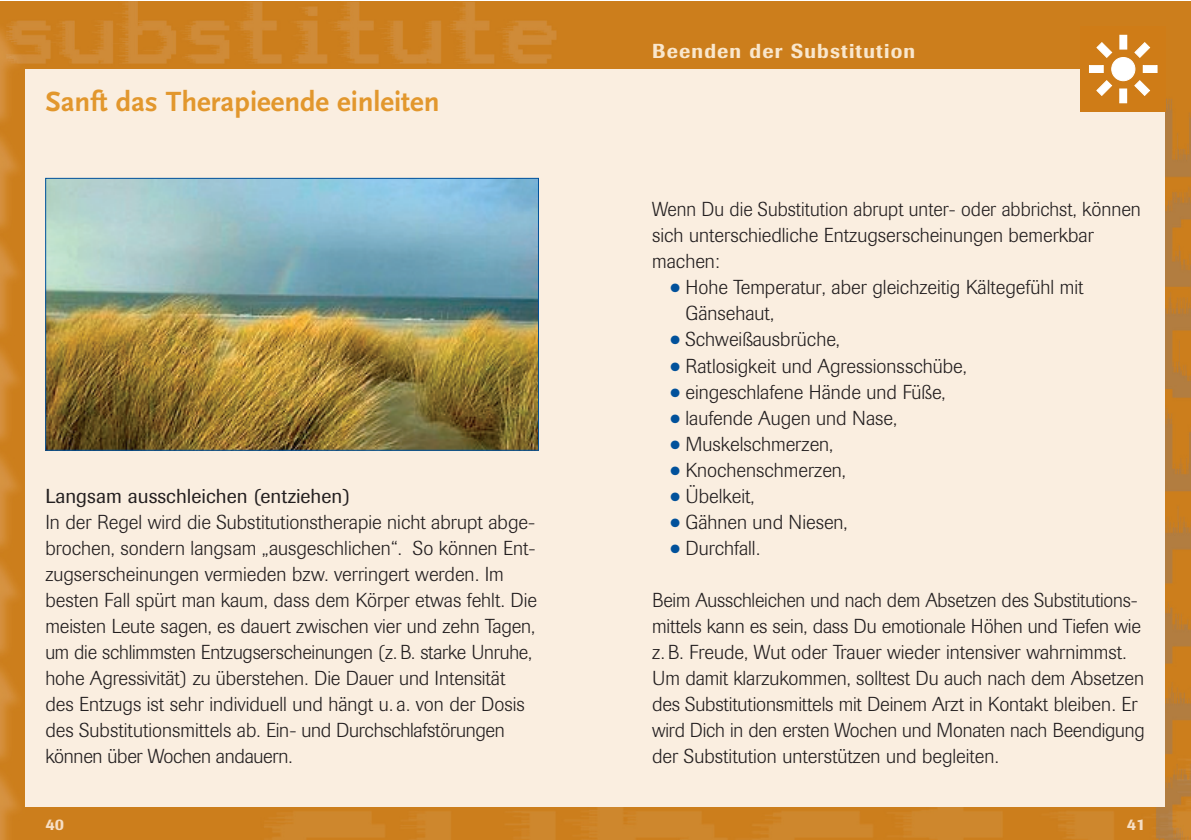
<style>
.page{position:relative;width:1191px;height:840px;background:#fff}
.page>*{position:absolute;margin:0;border:0;box-sizing:border-box;transform-origin:0 0}
.t1{font:700 29px "Scala Sans";color:#e2972d}
.t2{font:300 20px/26px "Berthold Imago BQ";color:#231f20}
.t3{font:20px "Berthold Imago BQ";color:#231f20}
.t4{font:500 20px "Berthold Imago BQ";letter-spacing:.06em;color:#f9e7cd}
.t5{font:500 16px "Berthold Imago BQ";color:#f6dfc5}
.s1{color:#01519b}
</style>
<div class="page">
<img style="left:0;top:1px;width:1191px;height:838px">
<div style="left:26px;top:69px;width:1139px;height:737px;background:#faeee0"></div>
<svg style="left:1080px;top:27px;width:85px;height:85px;background:#d89543"></svg>
<img style="left:47px;top:180px;width:490px;height:268px">
<div style="left:45px;top:178px;width:494px;height:272px;border:1px solid #01519b"></div>
<h1 class="t1" style="left:45px;top:90px;width:396px">Sanft das Therapieende einleiten</h1>
<p class="t3" style="left:45px;top:488px;width:305px">Langsam ausschleichen (entziehen)</p>
<p class="t2" style="left:45px;top:510px;width:493px">In der Regel wird die Substitutionstherapie nicht abrupt abge&shy;brochen, sondern langsam „ausgeschlichen“. So können Ent&shy;zugserscheinungen vermieden bzw. verringert werden. Im besten Fall spürt man kaum, dass dem Körper etwas fehlt. Die meisten Leute sagen, es dauert zwischen vier und zehn Tagen, um die schlimmsten Entzugserscheinungen (z. B. starke Unruhe, hohe Agressivität) zu überstehen. Die Dauer und Intensität des Entzugs ist sehr individuell und hängt u. a. von der Dosis des Substitutionsmittels ab. Ein- und Durchschlafstörungen können über Wochen andauern.</p>
<p class="t5" style="left:45px;top:818px;width:20px">40</p>
<p class="t4" style="left:652px;top:45px;width:264px">Beenden der Substitution</p>
<p class="t2" style="left:652px;top:198px;width:490px">Wenn Du die Substitution abrupt unter- oder abbrichst, können sich unterschiedliche Entzugserscheinungen bemerkbar machen:</p>
<p class="t2" style="left:685px;top:276px;width:399px;text-indent:-15px"><span class="s1">●</span> Hohe Temperatur, aber gleichzeitig Kältegefühl mit<br>Gänsehaut,</p>
<p class="t2" style="left:670px;top:328px;width:171px"><span class="s1">●</span> Schweißausbrüche,</p>
<p class="t2" style="left:670px;top:354px;width:298px"><span class="s1">●</span> Ratlosigkeit und Agressionsschübe,</p>
<p class="t2" style="left:670px;top:380px;width:277px"><span class="s1">●</span> eingeschlafene Hände und Füße,</p>
<p class="t2" style="left:670px;top:406px;width:228px"><span class="s1">●</span> laufende Augen und Nase,</p>
<p class="t2" style="left:670px;top:432px;width:164px"><span class="s1">●</span> Muskelschmerzen,</p>
<p class="t2" style="left:670px;top:458px;width:177px"><span class="s1">●</span> Knochenschmerzen,</p>
<p class="t2" style="left:670px;top:484px;width:86px"><span class="s1">●</span> Übelkeit,</p>
<p class="t2" style="left:670px;top:510px;width:179px"><span class="s1">●</span> Gähnen und Niesen,</p>
<p class="t2" style="left:670px;top:536px;width:91px"><span class="s1">●</span> Durchfall.</p>
<p class="t2" style="left:652px;top:588px;width:494px">Beim Ausschleichen und nach dem Absetzen des Substitutions&shy;mittels kann es sein, dass Du emotionale Höhen und Tiefen wie z. B. Freude, Wut oder Trauer wieder intensiver wahrnimmst.<br>Um damit klarzukommen, solltest Du auch nach dem Absetzen des Substitutionsmittels mit Deinem Arzt in Kontakt bleiben. Er wird Dich in den ersten Wochen und Monaten nach Beendigung der Substitution unterstützen und begleiten.</p>
<p class="t5" style="left:1127px;top:818px;width:20px">41</p>
</div>
